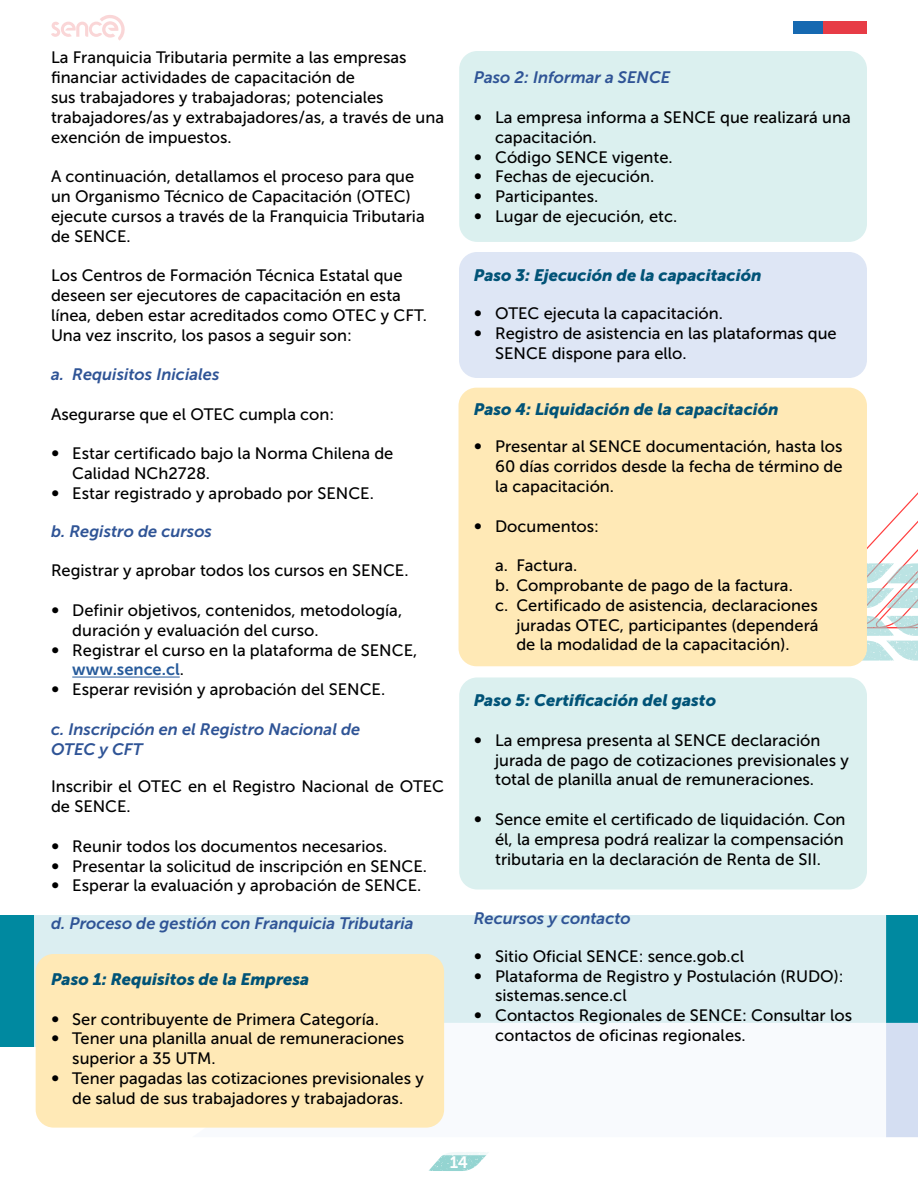
<style>
.page{position:relative;width:918px;height:1188px;background:#fff}
.page>*{position:absolute;margin:0;border:0;box-sizing:border-box;transform-origin:0 0}
.t1{font:16.5px/19.8px "Museo Sans 500";color:#000}
.t2{font:italic 16.5px/19.8px "Museo Sans 700";color:#2f5496}
.t3{font:italic 16.5px "Museo Sans 900";color:#015377}
.t4{font:16.5px "Museo Sans 700";color:#275b9b}
.t5{font:16.5px "Museo Sans 700";color:#fff}
.s1{font-family:"Museo Sans 500";color:#000}
</style>
<div class="page">
<div style="left:0;top:915px;width:918px;height:131px;background:#0089a0"></div>
<div style="left:886px;top:1023px;width:32px;height:114px;background:#d4def2"></div>
<svg style="left:862px;top:492px;width:56px;height:169px"></svg>
<div style="left:34px;top:34px;width:852px;height:462px;background:#fff;border-radius:18px"></div>
<svg style="left:429px;top:1155px;width:58px;height:16px"></svg>
<svg style="left:51px;top:15px;width:74px;height:26px"></svg>
<div style="left:793px;top:21px;width:30px;height:13px;background:#1669b1"></div>
<div style="left:823px;top:21px;width:44px;height:13px;background:#e73c46"></div>
<svg style="left:34px;top:666px;width:852px;height:489px"></svg>
<div style="left:459px;top:252px;width:408px;height:126px;background:#dee6f5;border-radius:18px"></div>
<div style="left:36px;top:954px;width:408px;height:174px;background:#ffe9b6;border-radius:18px"></div>
<div style="left:459px;top:388px;width:408px;height:278px;background:#ffe9b6;border-radius:18px"></div>
<div style="left:459px;top:677px;width:408px;height:213px;background:#dbf0ef;border-radius:18px"></div>
<div style="left:459px;top:51px;width:408px;height:191px;background:#dbf0ef;border-radius:18px"></div>
<hr style="left:72px;top:677px;width:108px;height:1px;background:#275b9b">
<p class="t1" style="left:51px;top:48px;width:395px">La Franquicia Tributaria permite a las empresas financiar actividades de capacitación de<br>sus trabajadores y trabajadoras; potenciales trabajadores/as y extrabajadores/as, a través de una exención de impuestos.</p>
<p class="t1" style="left:51px;top:167px;width:375px">A continuación, detallamos el proceso para que un Organismo Técnico de Capacitación (OTEC) ejecute cursos a través de la Franquicia Tributaria de SENCE.</p>
<p class="t1" style="left:51px;top:266px;width:378px">Los Centros de Formación Técnica Estatal que deseen ser ejecutores de capacitación en esta línea, deben estar acreditados como OTEC y CFT.<br>Una vez inscrito, los pasos a seguir son:</p>
<p class="t2" style="left:51px;top:365px;width:170px">a. Requisitos Iniciales</p>
<p class="t1" style="left:51px;top:404px;width:285px">Asegurarse que el OTEC cumpla con:</p>
<p class="t1" style="left:51px;top:444px;width:344px">∞ Estar certificado bajo la Norma Chilena de</p>
<p class="t1" style="left:72px;top:464px;width:139px">Calidad NCh2728.</p>
<p class="t1" style="left:51px;top:483px;width:324px">∞ Estar registrado y aprobado por SENCE.</p>
<p class="t2" style="left:51px;top:521px;width:163px">b. Registro de cursos</p>
<p class="t1" style="left:51px;top:561px;width:359px">Registrar y aprobar todos los cursos en SENCE.</p>
<p class="t1" style="left:51px;top:600px;width:353px">∞ Definir objetivos, contenidos, metodología,</p>
<p class="t1" style="left:72px;top:620px;width:248px">duración y evaluación del curso.</p>
<p class="t1" style="left:51px;top:640px;width:368px">∞ Registrar el curso en la plataforma de SENCE,</p>
<p class="t4" style="left:72px;top:661px;width:113px">www.sence.cl<span class="s1">.</span></p>
<p class="t1" style="left:51px;top:680px;width:336px">∞ Esperar revisión y aprobación del SENCE.</p>
<p class="t2" style="left:51px;top:719px;width:311px">c. Inscripción en el Registro Nacional de<br>OTEC y CFT</p>
<p class="t1" style="left:51px;top:777px;width:395px">Inscribir el OTEC en el Registro Nacional de OTEC de SENCE.</p>
<p class="t1" style="left:51px;top:836px;width:378px">∞ Reunir todos los documentos necesarios.<br>∞ Presentar la solicitud de inscripción en SENCE. ∞ Esperar la evaluación y aprobación de SENCE.</p>
<p class="t2" style="left:51px;top:914px;width:364px">d. Proceso de gestión con Franquicia Tributaria</p>
<p class="t3" style="left:51px;top:970px;width:260px">Paso 1: Requisitos de la Empresa</p>
<p class="t1" style="left:51px;top:1009px;width:329px">∞ Ser contribuyente de Primera Categoría.</p>
<p class="t1" style="left:51px;top:1029px;width:355px">∞ Tener una planilla anual de remuneraciones</p>
<p class="t1" style="left:72px;top:1049px;width:145px">superior a 35 UTM.</p>
<p class="t1" style="left:51px;top:1068px;width:374px">∞ Tener pagadas las cotizaciones previsionales y</p>
<p class="t1" style="left:72px;top:1088px;width:332px">de salud de sus trabajadores y trabajadoras.</p>
<p class="t2" style="left:474px;top:68px;width:198px">Paso 2: Informar a SENCE</p>
<p class="t1" style="left:474px;top:107px;width:378px">∞ La empresa informa a SENCE que realizará una</p>
<p class="t1" style="left:495px;top:127px;width:103px">capacitación.</p>
<p class="t1" style="left:474px;top:147px;width:200px">∞ Código SENCE vigente.</p>
<p class="t1" style="left:474px;top:167px;width:182px">∞ Fechas de ejecución.</p>
<p class="t1" style="left:474px;top:187px;width:126px">∞ Participantes.</p>
<p class="t1" style="left:474px;top:206px;width:205px">∞ Lugar de ejecución, etc.</p>
<p class="t3" style="left:474px;top:266px;width:289px">Paso 3: Ejecución de la capacitación</p>
<p class="t1" style="left:474px;top:304px;width:251px">∞ OTEC ejecuta la capacitación.</p>
<p class="t1" style="left:474px;top:323px;width:364px">∞ Registro de asistencia en las plataformas que</p>
<p class="t1" style="left:495px;top:343px;width:193px">SENCE dispone para ello.</p>
<p class="t3" style="left:474px;top:399px;width:306px">Paso 4: Liquidación de la capacitación</p>
<p class="t1" style="left:495px;top:437px;width:349px;text-align:justify;text-indent:-21px">∞ Presentar al SENCE documentación, hasta los 60 días corridos desde la fecha de término de la capacitación.</p>
<p class="t1" style="left:474px;top:516px;width:127px">∞ Documentos:</p>
<p class="t1" style="left:495px;top:556px;width:84px">a. Factura.</p>
<p class="t1" style="left:495px;top:575px;width:299px">b. Comprobante de pago de la factura.</p>
<p class="t1" style="left:495px;top:595px;width:324px">c. Certificado de asistencia, declaraciones</p>
<p class="t1" style="left:516px;top:615px;width:304px">juradas OTEC, participantes (dependerá</p>
<p class="t1" style="left:516px;top:635px;width:275px">de la modalidad de la capacitación).</p>
<p class="t3" style="left:474px;top:691px;width:244px">Paso 5: Certificación del gasto</p>
<p class="t1" style="left:495px;top:730px;width:355px;text-indent:-21px">∞ La empresa presenta al SENCE declaración jurada de pago de cotizaciones previsionales y total de planilla anual de remuneraciones.</p>
<p class="t1" style="left:495px;top:809px;width:352px;text-align:justify;text-indent:-21px">∞ Sence emite el certificado de liquidación. Con él, la empresa podrá realizar la compensación tributaria en la declaración de Renta de SII.</p>
<p class="t2" style="left:474px;top:908px;width:159px">Recursos y contacto</p>
<p class="t1" style="left:474px;top:946px;width:272px">∞ Sitio Oficial SENCE: sence.gob.cl</p>
<p class="t1" style="left:474px;top:966px;width:371px">∞ Plataforma de Registro y Postulación (RUDO):</p>
<p class="t1" style="left:495px;top:986px;width:133px">sistemas.sence.cl</p>
<p class="t1" style="left:474px;top:1006px;width:380px">∞ Contactos Regionales de SENCE: Consultar los</p>
<p class="t1" style="left:495px;top:1025px;width:252px">contactos de oficinas regionales.</p>
<p class="t5" style="left:450px;top:1153px;width:20px">14</p>
</div>
